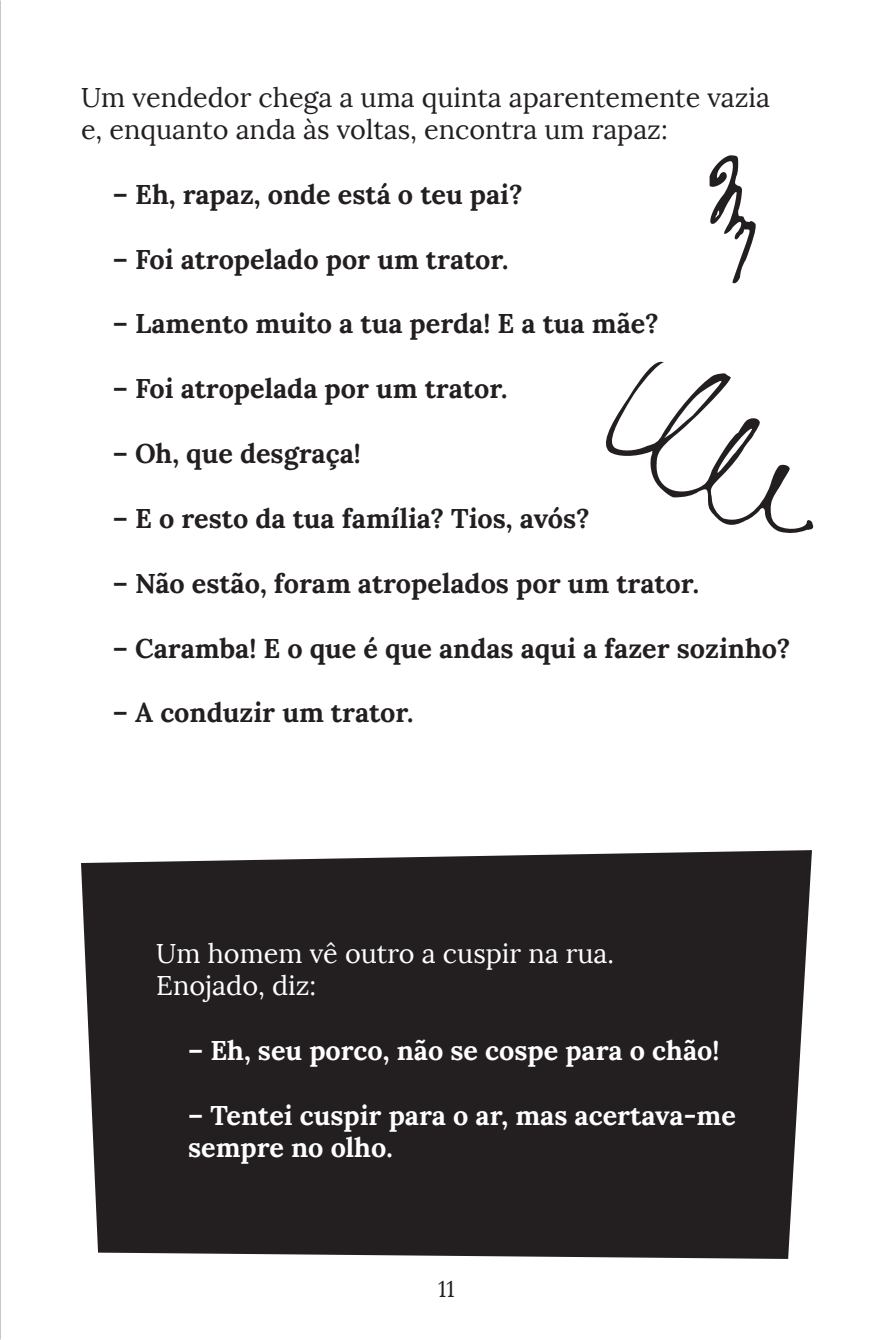
<style>
.page{position:relative;width:893px;height:1340px;background:#fff}
.page>*{position:absolute;margin:0;border:0;box-sizing:border-box;transform-origin:0 0}
.t1{font:700 27px "Lora";color:#231f20}
.t2{font:27px/32.4px "Lora";color:#231f20}
.t3{font:700 27px/32.4px "Lora";color:#fff}
.t4{font:27px/32.4px "Lora";color:#fff}
.t5{font:22.5px "Lora";color:#231f20}
</style>
<div class="page">
<div style="left:81px;top:850px;width:731px;height:408px;background:#231f20"></div>
<svg style="left:606px;top:361px;width:208px;height:172px"></svg>
<svg style="left:709px;top:155px;width:47px;height:129px"></svg>
<p class="t2" style="left:81px;top:81px;width:690px">Um vendedor chega a uma quinta aparentemente vazia e, enquanto anda às voltas, encontra um rapaz:</p>
<p class="t1" style="left:113px;top:177px;width:411px">– Eh, rapaz, onde está o teu pai?</p>
<p class="t1" style="left:113px;top:241px;width:397px">– Foi atropelado por um trator.</p>
<p class="t1" style="left:113px;top:306px;width:547px">– Lamento muito a tua perda! E a tua mãe?</p>
<p class="t1" style="left:113px;top:371px;width:396px">– Foi atropelada por um trator.</p>
<p class="t1" style="left:113px;top:436px;width:250px">– Oh, que desgraça!</p>
<p class="t1" style="left:113px;top:501px;width:478px">– E o resto da tua família? Tios, avós?</p>
<p class="t1" style="left:113px;top:565px;width:588px">– Não estão, foram atropelados por um trator.</p>
<p class="t1" style="left:113px;top:630px;width:679px">– Caramba! E o que é que andas aqui a fazer sozinho?</p>
<p class="t1" style="left:113px;top:695px;width:302px">– A conduzir um trator.</p>
<p class="t4" style="left:156px;top:937px;width:459px">Um homem vê outro a cuspir na rua.<br>Enojado, diz:</p>
<p class="t3" style="left:188px;top:1034px;width:533px">– Eh, seu porco, não se cospe para o chão!</p>
<p class="t3" style="left:188px;top:1098px;width:549px">– Tentei cuspir para o ar, mas acertava-me sempre no olho.</p>
<p class="t5" style="left:438px;top:1275px;width:18px">11</p>
</div>
